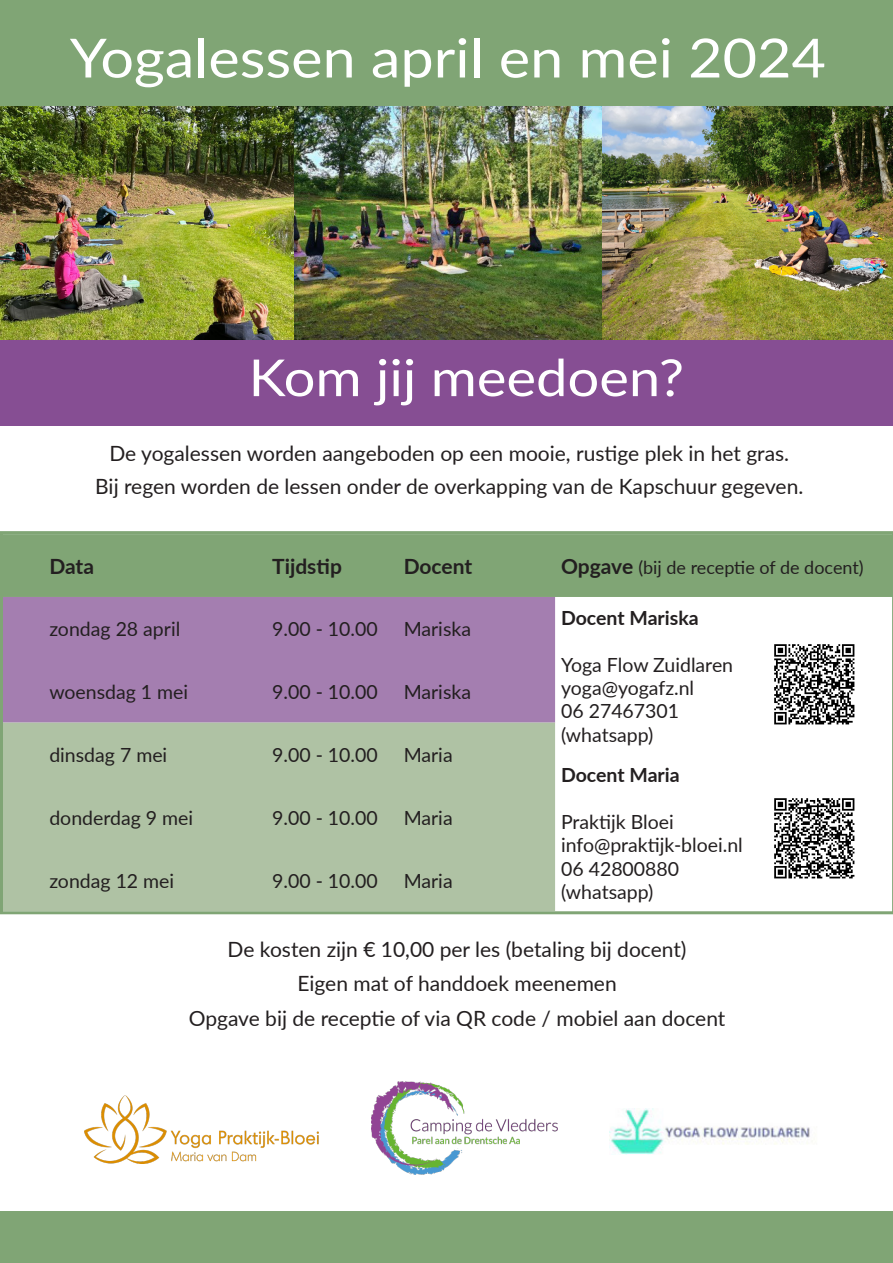
<style>
.page{position:relative;width:893px;height:1263px;background:#fff}
.page>*{position:absolute;margin:0;border:0;box-sizing:border-box;transform-origin:0 0}
.t1{font:54px "Lato";color:#fff;scale:1.1 1}
.t2{font:51px "Lato";color:#fff;scale:1.1 1}
.t3{font:21px "Lato";color:#231f20}
.t4{font:700 21px "Lato";color:#231f20}
.t5{font:19.5px "Lato";color:#231f20}
.t6{font:700 19.5px "Lato";color:#231f20}
.t7{font:18px "Lato";color:#231f20}
.s1{font-weight:700;font-size:21px}
</style>
<div class="page">
<div style="left:0;top:0;width:893px;height:106px;background:#80a575"></div>
<img style="left:0;top:106px;width:295px;height:234px">
<img style="left:601px;top:106px;width:292px;height:234px">
<img style="left:295px;top:106px;width:306px;height:234px">
<div style="left:0;top:340px;width:893px;height:85px;background:#864e93"></div>
<div style="left:0;top:1212px;width:893px;height:51px;background:#80a575"></div>
<img style="left:371px;top:1081px;width:186px;height:93px">
<img style="left:610px;top:1108px;width:200px;height:46px">
<img style="left:84px;top:1096px;width:235px;height:67px">
<svg style="left:0;top:531px;width:893px;height:383px"></svg>
<img style="left:761px;top:631px;width:107px;height:107px">
<img style="left:761px;top:786px;width:107px;height:106px">
<p class="t1" style="left:70px;top:19px;width:689px">Yogalessen april en mei 2024</p>
<p class="t2" style="left:249px;top:341px;width:397px">Kom jij meedoen?</p>
<p class="t3" style="left:109px;top:439px;width:681px">De yogalessen worden aangeboden op een mooie, rustige plek in het gras.</p>
<p class="t3" style="left:95px;top:472px;width:710px">Bij regen worden de lessen onder de overkapping van de Kapschuur gegeven.</p>
<p class="t4" style="left:49px;top:551px;width:46px">Data</p>
<p class="t4" style="left:272px;top:551px;width:71px">Tijdstip</p>
<p class="t4" style="left:404px;top:551px;width:70px">Docent</p>
<p class="t7" style="left:561px;top:555px;width:304px"><span class="s1">Opgave</span> (bij de receptie of de docent)</p>
<p class="t5" style="left:49px;top:615px;width:132px">zondag 28 april</p>
<p class="t5" style="left:272px;top:615px;width:107px">9.00 - 10.00</p>
<p class="t5" style="left:404px;top:615px;width:69px">Mariska</p>
<p class="t5" style="left:49px;top:678px;width:140px">woensdag 1 mei</p>
<p class="t5" style="left:272px;top:678px;width:107px">9.00 - 10.00</p>
<p class="t5" style="left:404px;top:678px;width:69px">Mariska</p>
<p class="t5" style="left:49px;top:741px;width:119px">dinsdag 7 mei</p>
<p class="t5" style="left:272px;top:741px;width:107px">9.00 - 10.00</p>
<p class="t5" style="left:404px;top:741px;width:50px">Maria</p>
<p class="t5" style="left:49px;top:804px;width:145px">donderdag 9 mei</p>
<p class="t5" style="left:272px;top:804px;width:107px">9.00 - 10.00</p>
<p class="t5" style="left:404px;top:804px;width:50px">Maria</p>
<p class="t5" style="left:49px;top:866px;width:126px">zondag 12 mei</p>
<p class="t5" style="left:272px;top:866px;width:107px">9.00 - 10.00</p>
<p class="t5" style="left:404px;top:866px;width:50px">Maria</p>
<p class="t6" style="left:561px;top:603px;width:139px">Docent Mariska</p>
<p class="t5" style="left:561px;top:651px;width:174px">Yoga Flow Zuidlaren</p>
<p class="t5" style="left:561px;top:674px;width:135px">yoga@yogafz.nl</p>
<p class="t5" style="left:561px;top:697px;width:120px">06 27467301</p>
<p class="t5" style="left:561px;top:721px;width:94px">(whatsapp)</p>
<p class="t6" style="left:561px;top:760px;width:120px">Docent Maria</p>
<p class="t5" style="left:561px;top:808px;width:114px">Praktijk Bloei</p>
<p class="t5" style="left:561px;top:831px;width:183px">info@praktijk-bloei.nl</p>
<p class="t5" style="left:561px;top:854px;width:120px">06 42800880</p>
<p class="t5" style="left:561px;top:878px;width:94px">(whatsapp)</p>
<p class="t3" style="left:228px;top:934px;width:460px">De kosten zijn € 10,00 per les (betaling bij docent)</p>
<p class="t3" style="left:297px;top:968px;width:321px">Eigen mat of handdoek meenemen</p>
<p class="t3" style="left:189px;top:1003px;width:538px">Opgave bij de receptie of via QR code / mobiel aan docent</p>
</div>
